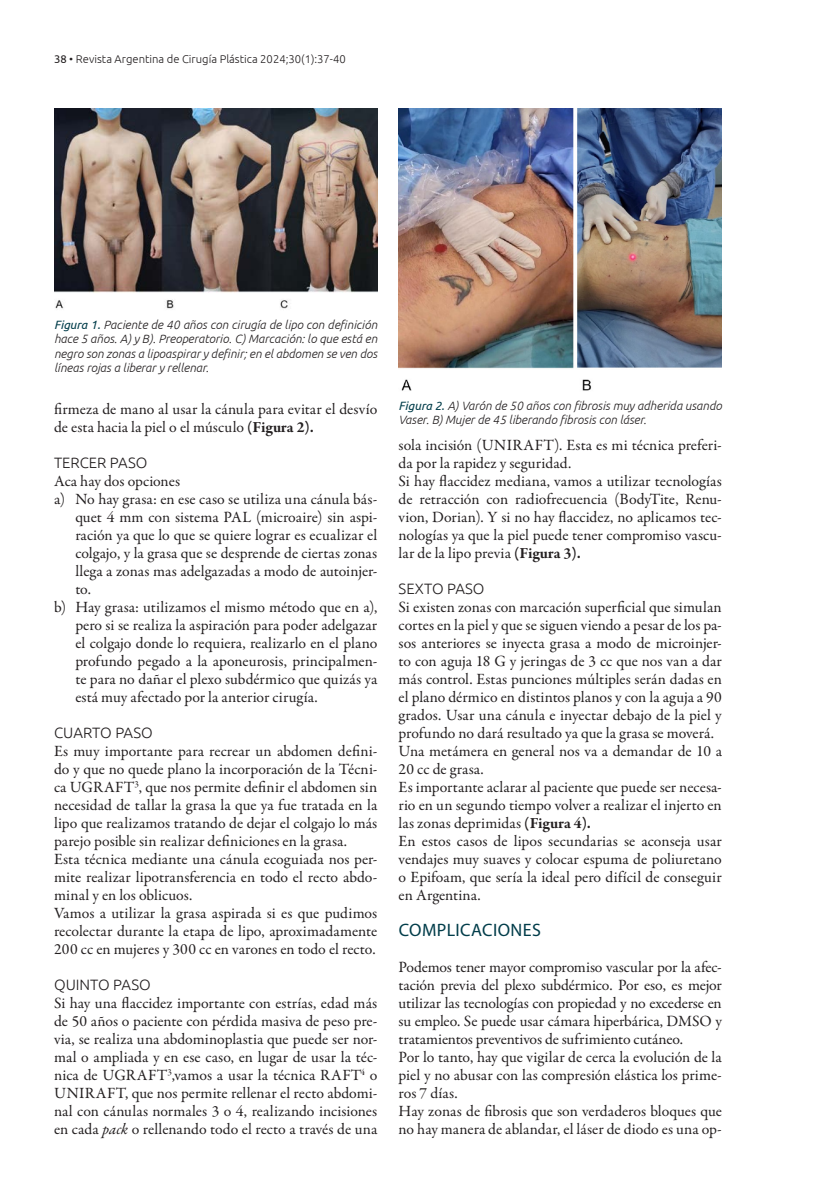
<style>
.page{position:relative;width:830px;height:1191px;background:#fff}
.page>*{position:absolute;margin:0;border:0;box-sizing:border-box;transform-origin:0 0}
.texto{font:18px "Myriad Pro";letter-spacing:.02em;color:#023d4a}
.texto-2{font:15.75px/18px "Garamond Premr Pro";color:#231f20;text-align:justify}
.texto-3{font:300 15px "Ubuntu";color:#231f20}
.epigrafe{font:italic 300 12px/14.4px "Ubuntu";color:#231f20;text-align:justify}
.t1{font:300 11.25px "Ubuntu";color:#231f20}
.s1{font-weight:400}
.s2{font-weight:400;color:#023d4a}
.s3{font-weight:700}
.s4{font-style:italic}
</style>
<div class="page">
<img style="left:54px;top:108px;width:323px;height:202px">
<img style="left:398px;top:108px;width:323px;height:283px">
<p class="t1" style="left:54px;top:52px;width:293px"><span class="s1">38</span> • Revista Argentina de Cirugía Plástica 2024;30(1):37-40</p>
<p class="epigrafe" style="left:54px;top:317px;width:324px"><span class="s2">Figura 1.</span> Paciente de 40 años con cirugía de lipo con definición hace 5 años. A) y B). Preoperatorio. C) Marcación: lo que está en negro son zonas a lipoaspirar y definir; en el abdomen se ven dos líneas rojas a liberar y rellenar.</p>
<p class="texto-2" style="left:54px;top:400px;width:324px">firmeza de mano al usar la cánula para evitar el desvío de esta hacia la piel o el músculo <span class="s3">(Figura 2).</span></p>
<p class="texto-3" style="left:54px;top:454px;width:95px">TERCER PASO</p>
<p class="texto-2" style="left:54px;top:472px;width:127px">Aca hay dos opciones</p>
<p class="texto-2" style="left:75px;top:490px;width:303px;text-indent:-21px">a) No hay grasa: en ese caso se utiliza una cánula bás&shy;quet 4 mm con sistema PAL (microaire) sin aspi&shy;ración ya que lo que se quiere lograr es ecualizar el colgajo, y la grasa que se desprende de ciertas zonas llega a zonas mas adelgazadas a modo de autoinjer&shy;to.</p>
<p class="texto-2" style="left:75px;top:598px;width:303px;text-indent:-21px">b) Hay grasa: utilizamos el mismo método que en a), pero si se realiza la aspiración para poder adelgazar el colgajo donde lo requiera, realizarlo en el plano profundo pegado a la aponeurosis, principalmen&shy;te para no dañar el plexo subdérmico que quizás ya está muy afectado por la anterior cirugía.</p>
<p class="texto-3" style="left:54px;top:724px;width:100px">CUARTO PASO</p>
<p class="texto-2" style="left:54px;top:742px;width:324px">Es muy importante para recrear un abdomen defini&shy;do y que no quede plano la incorporación de la Técni&shy;ca UGRAFT<sup>3</sup>, que nos permite definir el abdomen sin necesidad de tallar la grasa la que ya fue tratada en la lipo que realizamos tratando de dejar el colgajo lo más parejo posible sin realizar definiciones en la grasa.</p>
<p class="texto-2" style="left:54px;top:850px;width:324px">Esta técnica mediante una cánula ecoguiada nos per&shy;mite realizar lipotransferencia en todo el recto abdo&shy;minal y en los oblicuos.</p>
<p class="texto-2" style="left:54px;top:904px;width:324px">Vamos a utilizar la grasa aspirada si es que pudimos recolectar durante la etapa de lipo, aproximadamente 200 cc en mujeres y 300 cc en varones en todo el recto.</p>
<p class="texto-3" style="left:54px;top:976px;width:98px">QUINTO PASO</p>
<p class="texto-2" style="left:54px;top:994px;width:324px">Si hay una flaccidez importante con estrías, edad más de 50 años o paciente con pérdida masiva de peso pre&shy;via, se realiza una abdominoplastia que puede ser nor&shy;mal o ampliada y en ese caso, en lugar de usar la téc&shy;nica de UGRAFT<sup>3</sup>,vamos a usar la técnica RAFT<sup>4</sup> o UNIRAFT, que nos permite rellenar el recto abdomi&shy;nal con cánulas normales 3 o 4, realizando incisiones en cada <span class="s4">pack</span> o rellenando todo el recto a través de una</p>
<p class="epigrafe" style="left:398px;top:398px;width:324px"><span class="s2">Figura 2.</span> A) Varón de 50 años con fibrosis muy adherida usando<br>Vaser. B) Mujer de 45 liberando fibrosis con láser.</p>
<p class="texto-2" style="left:398px;top:436px;width:324px">sola incisión (UNIRAFT). Esta es mi técnica preferi&shy;da por la rapidez y seguridad.</p>
<p class="texto-2" style="left:398px;top:472px;width:324px">Si hay flaccidez mediana, vamos a utilizar tecnologías de retracción con radiofrecuencia (BodyTite, Renu&shy;vion, Dorian). Y si no hay flaccidez, no aplicamos tec&shy;nologías ya que la piel puede tener compromiso vascu&shy;lar de la lipo previa <span class="s3">(Figura 3).</span></p>
<p class="texto-3" style="left:398px;top:580px;width:87px">SEXTO PASO</p>
<p class="texto-2" style="left:398px;top:598px;width:325px">Si existen zonas con marcación superficial que simulan cortes en la piel y que se siguen viendo a pesar de los pa&shy;sos anteriores se inyecta grasa a modo de microinjer&shy;to con aguja 18 G y jeringas de 3 cc que nos van a dar más control. Estas punciones múltiples serán dadas en el plano dérmico en distintos planos y con la aguja a 90 grados. Usar una cánula e inyectar debajo de la piel y profundo no dará resultado ya que la grasa se moverá.</p>
<p class="texto-2" style="left:398px;top:742px;width:324px">Una metámera en general nos va a demandar de 10 a<br>20 cc de grasa.</p>
<p class="texto-2" style="left:398px;top:778px;width:324px">Es importante aclarar al paciente que puede ser necesa&shy;rio en un segundo tiempo volver a realizar el injerto en las zonas deprimidas <span class="s3">(Figura 4).</span></p>
<p class="texto-2" style="left:398px;top:832px;width:324px">En estos casos de lipos secundarias se aconseja usar vendajes muy suaves y colocar espuma de poliuretano o Epifoam, que sería la ideal pero difícil de conseguir en Argentina.</p>
<p class="texto" style="left:398px;top:919px;width:143px">COMPLICACIONES</p>
<p class="texto-2" style="left:398px;top:958px;width:324px">Podemos tener mayor compromiso vascular por la afec&shy;tación previa del plexo subdérmico. Por eso, es mejor utilizar las tecnologías con propiedad y no excederse en su empleo. Se puede usar cámara hiperbárica, DMSO y tratamientos preventivos de sufrimiento cutáneo.</p>
<p class="texto-2" style="left:398px;top:1048px;width:324px">Por lo tanto, hay que vigilar de cerca la evolución de la piel y no abusar con las compresión elástica los prime&shy;ros 7 días.</p>
<p class="texto-2" style="left:398px;top:1102px;width:324px">Hay zonas de fibrosis que son verdaderos bloques que no hay manera de ablandar, el láser de diodo es una op-</p>
</div>
